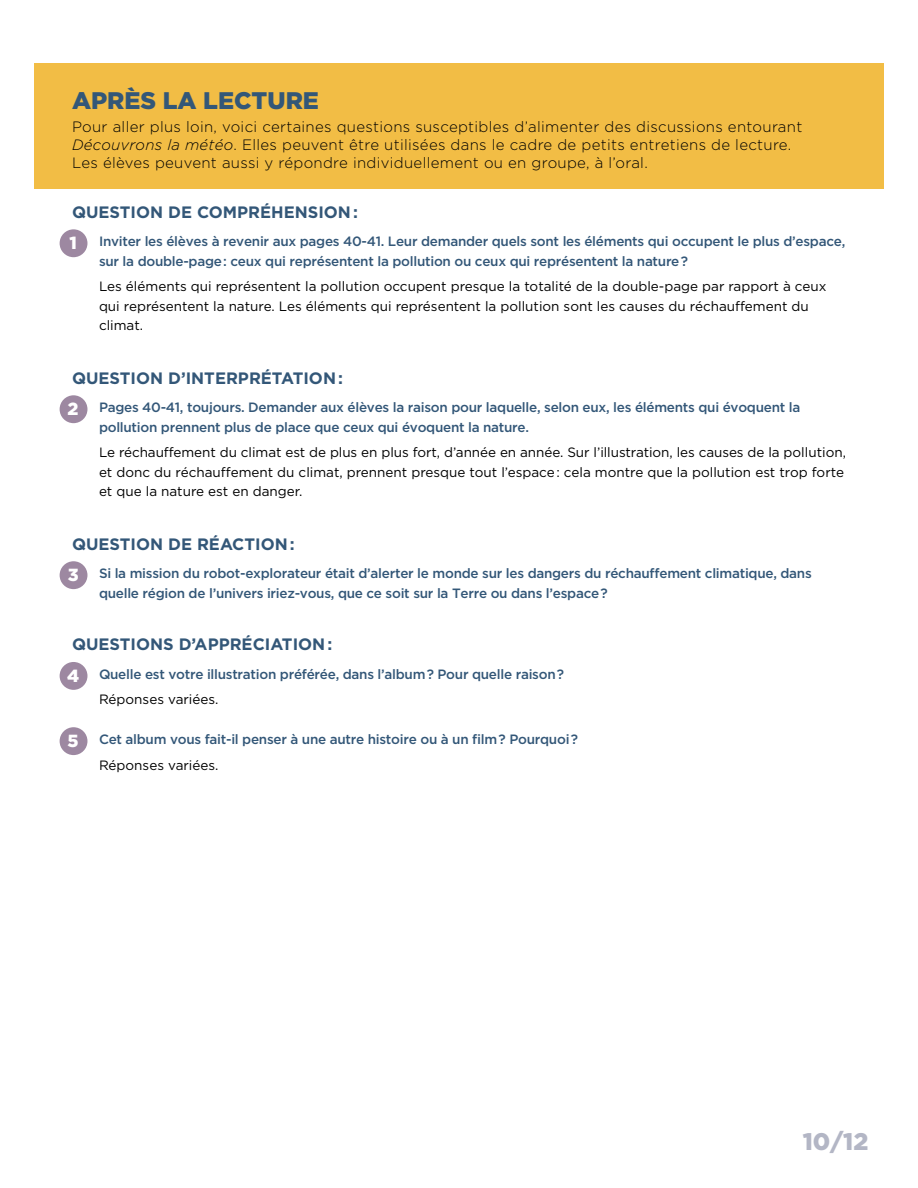
<style>
.page{position:relative;width:918px;height:1188px;background:#fff}
.page>*{position:absolute;margin:0;border:0;box-sizing:border-box;transform-origin:0 0}
.t1{font:900 24px "Gotham";color:#335778}
.t2{font:900 24px "Gotham";color:#b3b6c5}
.t3{font:900 17.55px "Gotham";color:#fff}
.t4{font:700 16.5px "Gotham";color:#335778}
.t5{font:300 15px/18px "Gotham";letter-spacing:.02em;color:#000}
.t6{font:500 13.5px/19.5px "Gotham";letter-spacing:-.02em;color:#335778}
.t7{font:13.5px/19.5px "Gotham";color:#000}
.s1{font-style:italic}
</style>
<div class="page">
<div style="left:34px;top:63px;width:850px;height:125px;background:#f2bd45"></div>
<div style="left:60px;top:229px;width:27px;height:28px;background:#9d88a1;border-radius:50%"></div>
<div style="left:60px;top:395px;width:27px;height:28px;background:#9d88a1;border-radius:50%"></div>
<div style="left:60px;top:561px;width:27px;height:28px;background:#9d88a1;border-radius:50%"></div>
<div style="left:60px;top:662px;width:27px;height:28px;background:#9d88a1;border-radius:50%"></div>
<div style="left:60px;top:727px;width:27px;height:28px;background:#9d88a1;border-radius:50%"></div>
<h1 class="t1" style="left:72px;top:84px;width:248px">APRÈS LA LECTURE</h1>
<p class="t5" style="left:72px;top:117px;width:732px">Pour aller plus loin, voici certaines questions susceptibles d’alimenter des discussions entourant<br><span class="s1">Découvrons la météo</span>. Elles peuvent être utilisées dans le cadre de petits entretiens de lecture.<br>Les élèves peuvent aussi y répondre individuellement ou en groupe, à l’oral.</p>
<p class="t4" style="left:72px;top:201px;width:288px">QUESTION DE COMPRÉHENSION :</p>
<p class="t6" style="left:99px;top:231px;width:748px">Inviter les élèves à revenir aux pages 40-41. Leur demander quels sont les éléments qui occupent le plus d’espace, sur la double-page : ceux qui représentent la pollution ou ceux qui représentent la nature ?</p>
<p class="t7" style="left:99px;top:276px;width:729px">Les éléments qui représentent la pollution occupent presque la totalité de la double-page par rapport à ceux qui représentent la nature. Les éléments qui représentent la pollution sont les causes du réchauffement du climat.</p>
<p class="t4" style="left:72px;top:367px;width:273px">QUESTION D’INTERPRÉTATION :</p>
<p class="t6" style="left:99px;top:397px;width:703px">Pages 40-41, toujours. Demander aux élèves la raison pour laquelle, selon eux, les éléments qui évoquent la pollution prennent plus de place que ceux qui évoquent la nature.</p>
<p class="t7" style="left:99px;top:442px;width:749px">Le réchauffement du climat est de plus en plus fort, d’année en année. Sur l’illustration, les causes de la pollution, et donc du réchauffement du climat, prennent presque tout l’espace : cela montre que la pollution est trop forte et que la nature est en danger.</p>
<p class="t4" style="left:72px;top:533px;width:224px">QUESTION DE RÉACTION :</p>
<p class="t6" style="left:99px;top:563px;width:714px">Si la mission du robot-explorateur était d’alerter le monde sur les dangers du réchauffement climatique, dans quelle région de l’univers iriez-vous, que ce soit sur la Terre ou dans l’espace ?</p>
<p class="t4" style="left:72px;top:634px;width:262px">QUESTIONS D’APPRÉCIATION :</p>
<p class="t6" style="left:99px;top:664px;width:467px">Quelle est votre illustration préférée, dans l’album ? Pour quelle raison ?</p>
<p class="t7" style="left:99px;top:689px;width:121px">Réponses variées.</p>
<p class="t6" style="left:99px;top:729px;width:481px">Cet album vous fait-il penser à une autre histoire ou à un film ? Pourquoi ?</p>
<p class="t7" style="left:99px;top:755px;width:121px">Réponses variées.</p>
<p class="t3" style="left:69px;top:231px;width:9px">1</p>
<p class="t3" style="left:68px;top:397px;width:12px">2</p>
<p class="t3" style="left:68px;top:563px;width:12px">3</p>
<p class="t3" style="left:67px;top:663px;width:14px">4</p>
<p class="t3" style="left:68px;top:729px;width:13px">5</p>
<h1 class="t2" style="left:803px;top:1125px;width:67px">10/12</h1>
</div>
